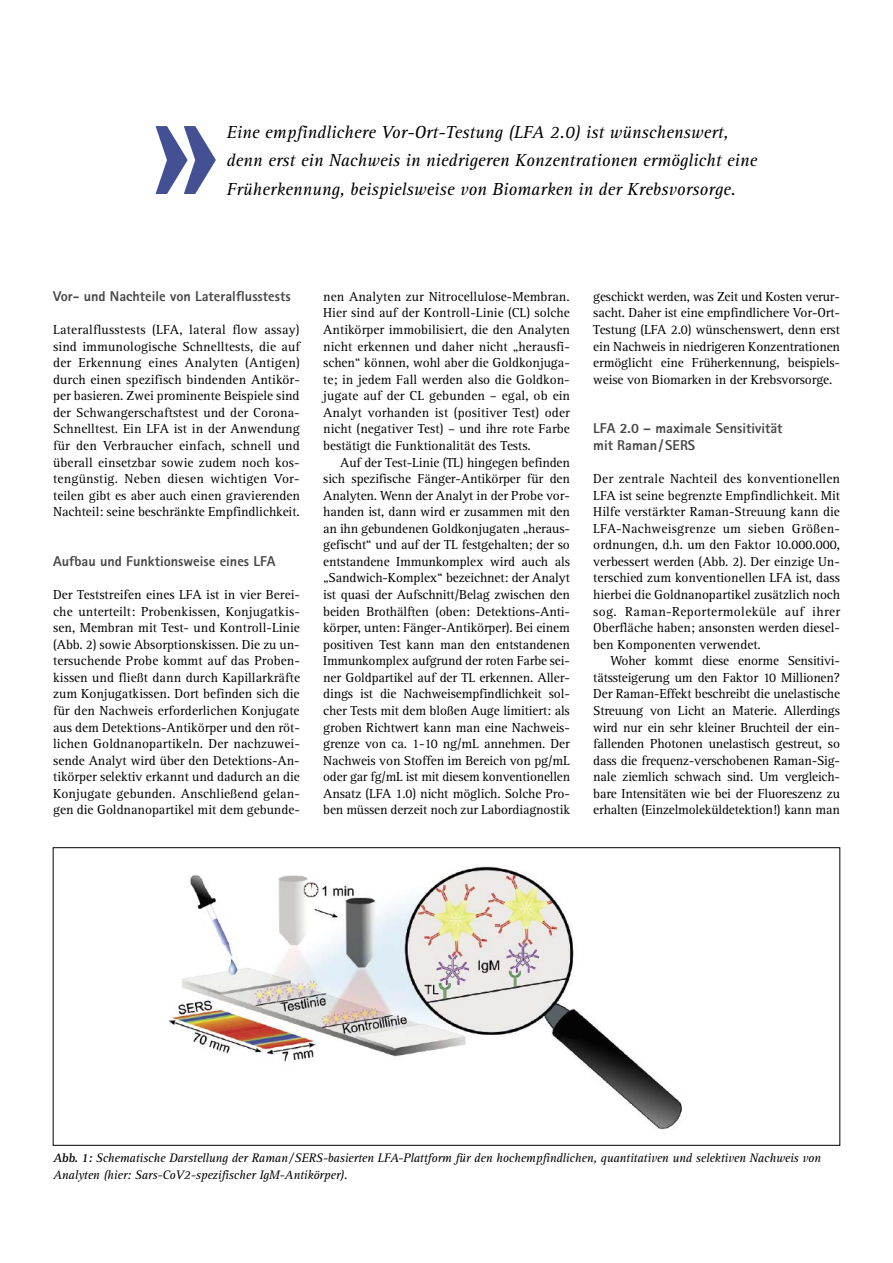
<style>
.page{position:relative;width:893px;height:1263px;background:#fff}
.page>*{position:absolute;margin:0;border:0;box-sizing:border-box;transform-origin:0 0}
.t1{font:italic 18px/28.5px "Rotis Serif Std";color:#000}
.t2{font:800 14.25px/16.5px "Rotis Sans Serif Std";color:#484848}
.t3{font:13.5px/16.5px "Rotis Serif Std";letter-spacing:-.005em;color:#000;text-align:justify}
.t4{font:italic 12.75px/16.5px "Rotis Serif Std";letter-spacing:-.015em;color:#000}
.s1{font-weight:700;font-style:normal}
</style>
<div class="page">
<img style="left:169px;top:866px;width:513px;height:264px">
<svg style="left:156px;top:126px;width:60px;height:68px"></svg>
<h1 class="t1" style="left:227px;top:118px;width:532px">Eine empfindlichere Vor-Ort-Testung (LFA 2.0) ist wünschenswert, denn erst ein Nachweis in niedrigeren Konzentrationen ermöglicht eine<br>Früherkennung, beispielsweise von Biomarken in der Krebsvorsorge.</h1>
<p class="t2" style="left:53px;top:288px;width:239px">Vor- und Nachteile von Lateralflusstests</p>
<p class="t3" style="left:53px;top:322px;width:248px">Lateralflusstests (LFA, lateral flow assay) sind immunologische Schnelltests, die auf der Erkennung eines Analyten (Antigen) durch einen spezifisch bindenden Antikör&shy;per basieren. Zwei prominente Beispiele sind der Schwangerschaftstest und der Corona-Schnelltest. Ein LFA ist in der Anwendung für den Verbraucher einfach, schnell und überall einsetzbar sowie zudem noch kos&shy;tengünstig. Neben diesen wichtigen Vor&shy;teilen gibt es aber auch einen gravierenden Nachteil: seine beschränkte Empfindlichkeit.</p>
<p class="t2" style="left:53px;top:553px;width:224px">Aufbau und Funktionsweise eines LFA</p>
<p class="t3" style="left:53px;top:587px;width:248px">Der Teststreifen eines LFA ist in vier Berei&shy;che unterteilt: Probenkissen, Konjugatkis&shy;sen, Membran mit Test- und Kontroll-Linie (Abb. 2) sowie Absorptionskissen. Die zu un&shy;tersuchende Probe kommt auf das Proben&shy;kissen und fließt dann durch Kapillarkräfte zum Konjugatkissen. Dort befinden sich die für den Nachweis erforderlichen Konjugate aus dem Detektions-Antikörper und den röt&shy;lichen Goldnanopartikeln. Der nachzuwei&shy;sende Analyt wird über den Detektions-An&shy;tikörper selektiv erkannt und dadurch an die Konjugate gebunden. Anschließend gelan&shy;gen die Goldnanopartikel mit dem gebunde-</p>
<p class="t3" style="left:323px;top:289px;width:248px">nen Analyten zur Nitrocellulose-Membran.<br>Hier sind auf der Kontroll-Linie (CL) solche Antikörper immobilisiert, die den Analyten nicht erkennen und daher nicht „herausfi&shy;schen“ können, wohl aber die Goldkonjuga&shy;te; in jedem Fall werden also die Goldkon&shy;jugate auf der CL gebunden – egal, ob ein Analyt vorhanden ist (positiver Test) oder nicht (negativer Test) – und ihre rote Farbe bestätigt die Funktionalität des Tests.</p>
<p class="t3" style="left:323px;top:454px;width:248px;text-indent:17px">Auf der Test-Linie (TL) hingegen befinden sich spezifische Fänger-Antikörper für den Analyten. Wenn der Analyt in der Probe vor&shy;handen ist, dann wird er zusammen mit den an ihn gebundenen Goldkonjugaten „heraus&shy;gefischt“ und auf der TL festgehalten; der so entstandene Immunkomplex wird auch als „Sandwich-Komplex“ bezeichnet: der Analyt ist quasi der Aufschnitt/Belag zwischen den beiden Brothälften (oben: Detektions-Anti&shy;körper, unten: Fänger-Antikörper). Bei einem positiven Test kann man den entstandenen Immunkomplex aufgrund der roten Farbe sei&shy;ner Goldpartikel auf der TL erkennen. Aller&shy;dings ist die Nachweisempfindlichkeit sol&shy;cher Tests mit dem bloßen Auge limitiert: als groben Richtwert kann man eine Nachweis&shy;grenze von ca. 1-10 ng/mL annehmen. Der Nachweis von Stoffen im Bereich von pg/mL oder gar fg/mL ist mit diesem konventionellen Ansatz (LFA 1.0) nicht möglich. Solche Pro&shy;ben müssen derzeit noch zur Labordiagnostik</p>
<p class="t3" style="left:593px;top:288px;width:248px">geschickt werden, was Zeit und Kosten verur&shy;sacht. Daher ist eine empfindlichere Vor-Ort-Testung (LFA 2.0) wünschenswert, denn erst ein Nachweis in niedrigeren Konzentrationen ermöglicht eine Früherkennung, beispiels&shy;weise von Biomarken in der Krebsvorsorge.</p>
<p class="t2" style="left:593px;top:420px;width:191px">LFA 2.0 – maximale Sensitivität mit Raman/SERS</p>
<p class="t3" style="left:593px;top:471px;width:248px">Der zentrale Nachteil des konventionellen LFA ist seine begrenzte Empfindlichkeit. Mit Hilfe verstärkter Raman-Streuung kann die LFA-Nachweisgrenze um sieben Größen&shy;ordnungen, d.h. um den Faktor 10.000.000, verbessert werden (Abb. 2). Der einzige Un&shy;terschied zum konventionellen LFA ist, dass hierbei die Goldnanopartikel zusätzlich noch sog. Raman-Reportermoleküle auf ihrer Oberfläche haben; ansonsten werden diesel&shy;ben Komponenten verwendet.</p>
<p class="t3" style="left:593px;top:653px;width:248px;text-indent:17px">Woher kommt diese enorme Sensitivi&shy;tätssteigerung um den Faktor 10 Millionen?<br>Der Raman-Effekt beschreibt die unelastische Streuung von Licht an Materie. Allerdings wird nur ein sehr kleiner Bruchteil der ein&shy;fallenden Photonen unelastisch gestreut, so dass die frequenz-verschobenen Raman-Sig&shy;nale ziemlich schwach sind. Um vergleich&shy;bare Intensitäten wie bei der Fluoreszenz zu erhalten (Einzelmoleküldetektion!) kann man</p>
<p class="t4" style="left:53px;top:1150px;width:769px"><span class="s1">Abb. 1:</span> Schematische Darstellung der Raman/SERS-basierten LFA-Plattform für den hochempfindlichen, quantitativen und selektiven Nachweis von<br>Analyten (hier: Sars-CoV2-spezifischer IgM-Antikörper).</p>
</div>
